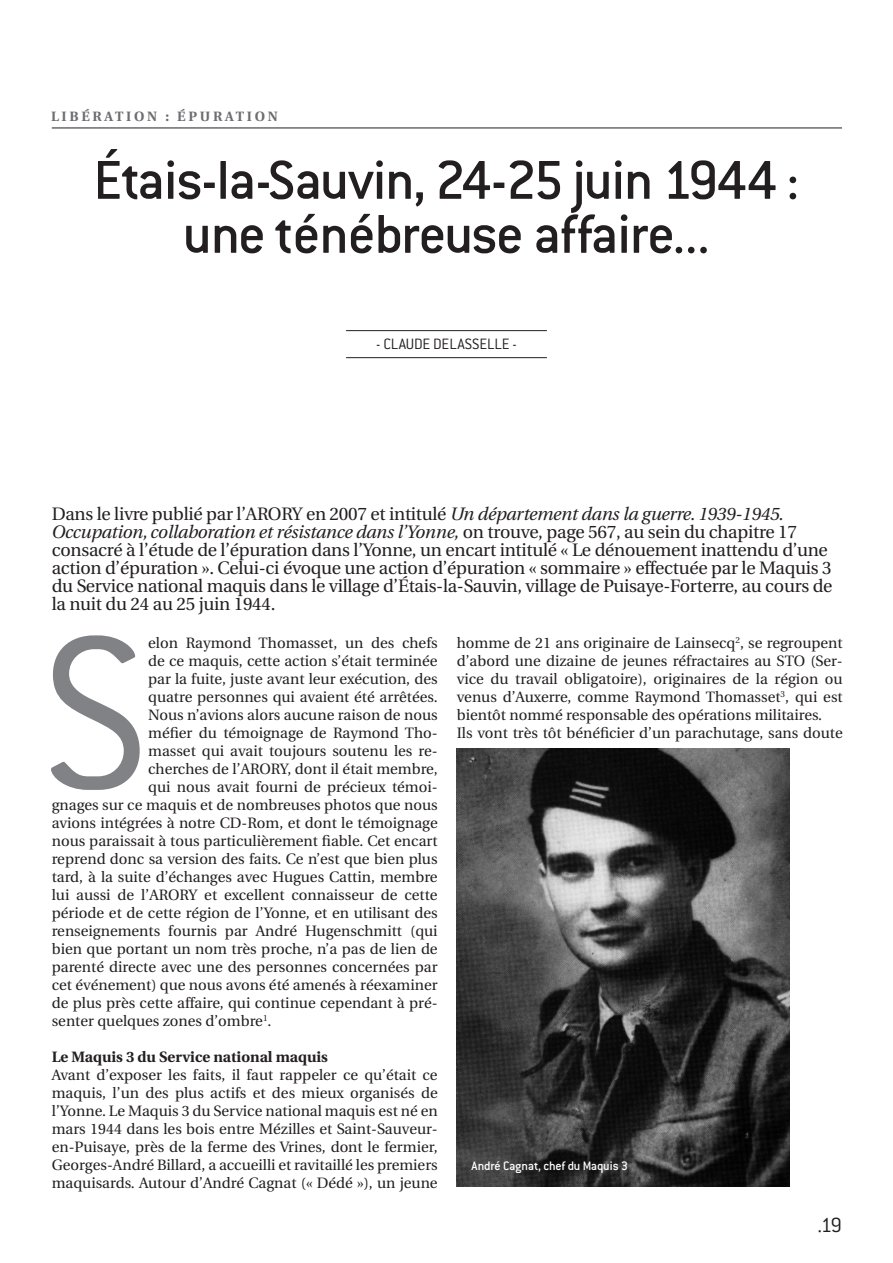
<style>
.page{position:relative;width:893px;height:1263px;background:#fff}
.page>*{position:absolute;margin:0;border:0;box-sizing:border-box;transform-origin:0 0}
.t1{font:500 60px/54px "Conduit ITC";letter-spacing:-.015em;color:#231f20;text-align:center}
.t2{font:300 22.5px "Conduit ITC";color:#231f20}
.t3{font:18px/18px "Utopia";letter-spacing:-.015em;color:#231f20}
.t4{font:300 16.5px "Conduit ITC";color:#231f20}
.t5{font:15px/18px "Utopia";color:#231f20;text-align:justify}
.t6{font:700 15px "Utopia";color:#231f20}
.t7{font:500 13.5px "Conduit ITC";letter-spacing:-.015em;color:#fff}
.t8{font:700 13.5px "Utopia";letter-spacing:.2em;color:#6c6d70}
.s1{font-style:italic}
</style>
<div class="page">
<hr style="left:52px;top:128px;width:790px;height:1px;background:#231f20">
<hr style="left:346px;top:330px;width:201px;height:1px;background:#231f20">
<hr style="left:346px;top:357px;width:201px;height:1px;background:#231f20">
<img style="left:457px;top:748px;width:333px;height:438px">
<svg style="left:51px;top:635px;width:89px;height:155px"></svg>
<p class="t8" style="left:51px;top:108px;width:228px">LIBÉRATION : ÉPURATION</p>
<h1 class="t1" style="left:93px;top:153px;width:707px">Étais-la-Sauvin, 24-25 juin 1944 : une ténébreuse affaire...</h1>
<p class="t4" style="left:376px;top:335px;width:142px">- CLAUDE DELASSELLE -</p>
<p class="t3" style="left:52px;top:505px;width:782px">Dans le livre publié par l’ARORY en 2007 et intitulé <span class="s1">Un département dans la guerre. 1939-1945.<br>Occupation, collaboration et résistance dans l’Yonne,</span> on trouve, page 567, au sein du chapitre 17 consacré à l’étude de l’épuration dans l’Yonne, un encart intitulé « Le dénouement inattendu d’une action d’épuration ». Celui-ci évoque une action d’épuration « sommaire » effectuée par le Maquis 3 du Service national maquis dans le village d’Étais-la-Sauvin, village de Puisaye-Forterre, au cours de la nuit du 24 au 25 juin 1944.</p>
<p class="t5" style="left:148px;top:634px;width:291px">elon Raymond Thomasset, un des chefs</p>
<p class="t5" style="left:148px;top:652px;width:291px">de ce maquis, cette action s’était terminée</p>
<p class="t5" style="left:148px;top:670px;width:291px">par la fuite, juste avant leur exécution, des</p>
<p class="t5" style="left:148px;top:688px;width:291px">quatre personnes qui avaient été arrêtées.</p>
<p class="t5" style="left:148px;top:706px;width:291px">Nous n’avions alors aucune raison de nous</p>
<p class="t5" style="left:148px;top:724px;width:291px">méfier du témoignage de Raymond Tho-</p>
<p class="t5" style="left:148px;top:742px;width:291px">masset qui avait toujours soutenu les re-</p>
<p class="t5" style="left:148px;top:760px;width:291px">cherches de l’ARORY, dont il était membre,</p>
<p class="t5" style="left:148px;top:778px;width:291px">qui nous avait fourni de précieux témoi-</p>
<p class="t5" style="left:52px;top:796px;width:387px">gnages sur ce maquis et de nombreuses photos que nous</p>
<p class="t5" style="left:52px;top:814px;width:387px">avions intégrées à notre CD-Rom, et dont le témoignage</p>
<p class="t5" style="left:52px;top:832px;width:387px">nous paraissait à tous particulièrement fiable. Cet encart</p>
<p class="t5" style="left:52px;top:850px;width:387px">reprend donc sa version des faits. Ce n’est que bien plus</p>
<p class="t5" style="left:52px;top:868px;width:387px">tard, à la suite d’échanges avec Hugues Cattin, membre</p>
<p class="t5" style="left:52px;top:886px;width:387px">lui aussi de l’ARORY et excellent connaisseur de cette</p>
<p class="t5" style="left:52px;top:904px;width:387px">période et de cette région de l’Yonne, et en utilisant des</p>
<p class="t5" style="left:52px;top:922px;width:387px">renseignements fournis par André Hugenschmitt (qui</p>
<p class="t5" style="left:52px;top:940px;width:387px">bien que portant un nom très proche, n’a pas de lien de</p>
<p class="t5" style="left:52px;top:958px;width:387px">parenté directe avec une des personnes concernées par</p>
<p class="t5" style="left:52px;top:976px;width:387px">cet événement) que nous avons été amenés à réexaminer</p>
<p class="t5" style="left:52px;top:994px;width:387px">de plus près cette affaire, qui continue cependant à pré-</p>
<p class="t5" style="left:52px;top:1012px;width:221px">senter quelques zones d’ombre<sup>1</sup>.</p>
<p class="t6" style="left:52px;top:1048px;width:278px">Le Maquis 3 du Service national maquis</p>
<p class="t5" style="left:52px;top:1066px;width:387px">Avant d’exposer les faits, il faut rappeler ce qu’était ce maquis, l’un des plus actifs et des mieux organisés de l’Yonne. Le Maquis 3 du Service national maquis est né en mars 1944 dans les bois entre Mézilles et Saint-Sauveur&shy;en-Puisaye, près de la ferme des Vrines, dont le fermier, Georges-André Billard, a accueilli et ravitaillé les premiers maquisards. Autour d’André Cagnat (« Dédé »), un jeune</p>
<p class="t5" style="left:457px;top:634px;width:387px;text-align:left">homme de 21 ans originaire de Lainsecq<sup>2</sup>, se regroupent d’abord une dizaine de jeunes réfractaires au STO (Ser&shy;vice du travail obligatoire), originaires de la région ou venus d’Auxerre, comme Raymond Thomasset<sup>3</sup>, qui est bientôt nommé responsable des opérations militaires.<br>Ils vont très tôt bénéficier d’un parachutage, sans doute</p>
<p class="t7" style="left:472px;top:1158px;width:158px">André Cagnat, chef du Maquis 3</p>
<h2 class="t2" style="left:817px;top:1213px;width:26px">.19</h2>
</div>
